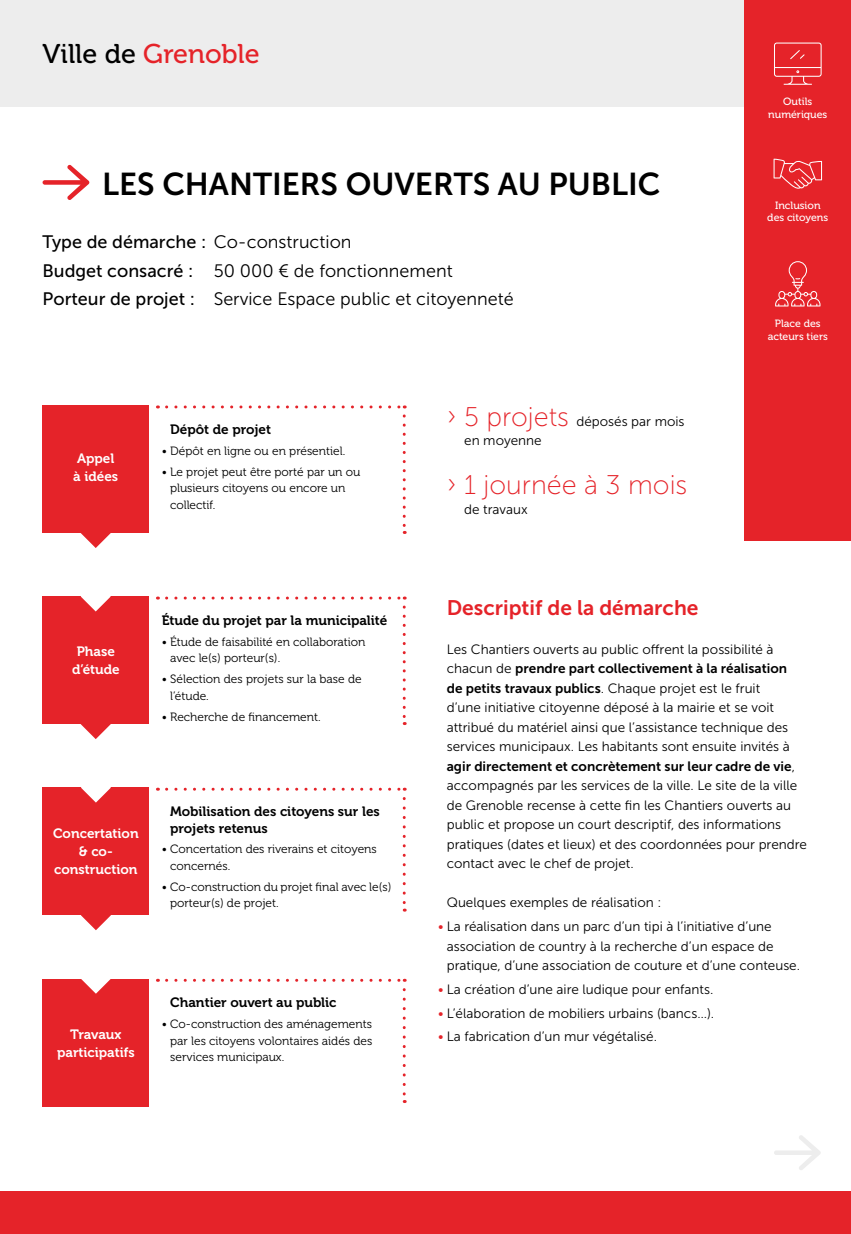
<style>
.page{position:relative;width:851px;height:1234px;background:#fff}
.page>*{position:absolute;margin:0;border:0;box-sizing:border-box;transform-origin:0 0}
.t1{font:31.5px "Museo Sans 700";color:#000}
.t2{font:27px "Museo 500";color:#e52329}
.t3{font:27px "Museo Sans 100";color:#e52329}
.t4{font:21px "Museo Sans 700";color:#e52329}
.t5{font:18px/28.2px "Museo Sans 300";color:#000}
.t6{font:18px "Museo Sans 500";color:#000}
.t7{font:13.5px/19.5px "Museo Sans 300";color:#000}
.t8{font:13.5px/16.2px "Museo 700";color:#000}
.t9{font:13.5px "Museo Sans 700";color:#000}
.t10{font:13.5px/18px "Museo 700";color:#fff;text-align:center}
.t11{font:12px/16.5px "Museo 300";color:#000}
.t12{font:10.5px/12.6px "Museo 500";color:#fff;text-align:center}
.s1{color:#000}
.s2{font-family:"Museo Sans 300"}
.s3{font-family:"Museo Sans 500"}
.s4{font-family:"Museo Sans 100";font-size:27px;color:#e52329}
.s5{font-family:"Museo Sans 700"}
.s6{color:#e52329}
</style>
<div class="page">
<div style="left:43px;top:978px;width:106px;height:128px;background:#e52329"></div>
<svg style="left:166px;top:978px;width:239px;height:3px"></svg>
<svg style="left:402px;top:989px;width:3px;height:113px"></svg>
<svg style="left:81px;top:978px;width:30px;height:15px"></svg>
<div style="left:43px;top:787px;width:106px;height:128px;background:#e52329"></div>
<svg style="left:81px;top:915px;width:30px;height:15px"></svg>
<svg style="left:166px;top:787px;width:239px;height:3px"></svg>
<svg style="left:402px;top:798px;width:3px;height:113px"></svg>
<svg style="left:81px;top:787px;width:30px;height:15px"></svg>
<div style="left:43px;top:596px;width:106px;height:128px;background:#e52329"></div>
<svg style="left:81px;top:724px;width:30px;height:15px"></svg>
<svg style="left:166px;top:596px;width:239px;height:3px"></svg>
<svg style="left:402px;top:607px;width:3px;height:118px"></svg>
<svg style="left:81px;top:596px;width:30px;height:15px"></svg>
<div style="left:0;top:0;width:850px;height:106px;background:#ededed"></div>
<div style="left:744px;top:0;width:106px;height:540px;background:#e52329"></div>
<div style="left:0;top:1191px;width:850px;height:42px;background:#e52329"></div>
<svg style="left:773px;top:159px;width:48px;height:30px"></svg>
<svg style="left:43px;top:165px;width:46px;height:35px"></svg>
<svg style="left:774px;top:1135px;width:46px;height:34px"></svg>
<div style="left:43px;top:405px;width:106px;height:128px;background:#e52329"></div>
<svg style="left:81px;top:533px;width:30px;height:15px"></svg>
<svg style="left:166px;top:405px;width:239px;height:3px"></svg>
<svg style="left:402px;top:416px;width:3px;height:118px"></svg>
<svg style="left:775px;top:261px;width:45px;height:45px"></svg>
<svg style="left:774px;top:43px;width:47px;height:42px"></svg>
<h2 class="t2" style="left:43px;top:39px;width:218px"><span class="s1">Ville de</span> Grenoble</h2>
<h1 class="t1" style="left:102px;top:166px;width:559px">LES CHANTIERS OUVERTS AU PUBLIC</h1>
<h3 class="t6" style="left:43px;top:232px;width:310px">Type de démarche : <span class="s2">Co-construction</span></h3>
<h3 class="t5" style="left:43px;top:256px;width:472px"><span class="s3">Budget consacré :</span> 50 000 € de fonctionnement<br><span class="s3">Porteur de projet :</span> Service Espace public et citoyenneté</h3>
<p class="t10" style="left:73px;top:449px;width:46px;text-align:left">Appel à idées</p>
<p class="t8" style="left:170px;top:421px;width:102px">Dépôt de projet</p>
<p class="t11" style="left:162px;top:442px;width:185px">• Dépôt en ligne ou en présentiel.</p>
<p class="t11" style="left:170px;top:463px;width:192px;text-indent:-9px">• Le projet peut être porté par un ou plusieurs citoyens ou encore un collectif.</p>
<p class="t7" style="left:464px;top:411px;width:222px;text-indent:-17px"><span class="s4">› 5 projets</span> déposés par mois en moyenne</p>
<h2 class="t3" style="left:446px;top:470px;width:242px">› 1 journée à 3 mois</h2>
<p class="t7" style="left:464px;top:499px;width:65px">de travaux</p>
<p class="t12" style="left:768px;top:96px;width:61px">Outils numériques</p>
<p class="t12" style="left:767px;top:199px;width:62px">Inclusion des citoyens</p>
<p class="t12" style="left:767px;top:317px;width:62px">Place des acteurs tiers</p>
<p class="t10" style="left:72px;top:642px;width:49px">Phase d’étude</p>
<p class="t8" style="left:162px;top:612px;width:227px">Étude du projet par la municipalité</p>
<p class="t11" style="left:170px;top:633px;width:197px;text-indent:-9px">• Étude de faisabilité en collaboration avec le(s) porteur(s).</p>
<p class="t11" style="left:170px;top:671px;width:193px;text-indent:-9px">• Sélection des projets sur la base de l’étude.</p>
<p class="t11" style="left:162px;top:708px;width:160px">• Recherche de financement.</p>
<p class="t10" style="left:53px;top:824px;width:87px">Concertation &amp; co&shy;construction</p>
<p class="t8" style="left:170px;top:803px;width:211px">Mobilisation des citoyens sur les projets retenus</p>
<p class="t11" style="left:170px;top:841px;width:208px;text-indent:-9px">• Concertation des riverains et citoyens concernés.</p>
<p class="t11" style="left:170px;top:878px;width:223px;text-indent:-9px">• Co-construction du projet final avec le(s) porteur(s) de projet.</p>
<p class="t10" style="left:57px;top:1024px;width:79px">Travaux participatifs</p>
<p class="t8" style="left:170px;top:994px;width:168px">Chantier ouvert au public</p>
<p class="t11" style="left:170px;top:1015px;width:204px;text-align:justify;text-indent:-9px">• Co-construction des aménagements par les citoyens volontaires aidés des services municipaux.</p>
<h3 class="t4" style="left:446px;top:595px;width:253px">Descriptif de la démarche</h3>
<p class="t7" style="left:446px;top:639px;width:328px">Les Chantiers ouverts au public offrent la possibilité à</p>
<p class="t9" style="left:446px;top:661px;width:342px"><span class="s2">chacun de</span> prendre part collectivement à la réalisation</p>
<p class="t7" style="left:446px;top:678px;width:344px"><span class="s5">de petits travaux publics</span>. Chaque projet est le fruit d’une initiative citoyenne déposé à la mairie et se voit attribué du matériel ainsi que l’assistance technique des services municipaux. Les habitants sont ensuite invités à</p>
<p class="t9" style="left:446px;top:758px;width:349px">agir directement et concrètement sur leur cadre de vie<span class="s2">,</span></p>
<p class="t7" style="left:446px;top:775px;width:361px">accompagnés par les services de la ville. Le site de la ville de Grenoble recense à cette fin les Chantiers ouverts au public et propose un court descriptif, des informations pratiques (dates et lieux) et des coordonnées pour prendre contact avec le chef de projet.</p>
<p class="t7" style="left:446px;top:892px;width:216px">Quelques exemples de réalisation :</p>
<p class="t7" style="left:446px;top:916px;width:355px;text-indent:-9px"><span class="s6">•</span> La réalisation dans un parc d’un tipi à l’initiative d’une association de country à la recherche d’un espace de pratique, d’une association de couture et d’une conteuse.</p>
<p class="t7" style="left:438px;top:979px;width:276px"><span class="s6">•</span> La création d’une aire ludique pour enfants.</p>
<p class="t7" style="left:438px;top:1003px;width:277px"><span class="s6">•</span> L’élaboration de mobiliers urbains (bancs…).</p>
<p class="t7" style="left:438px;top:1026px;width:220px"><span class="s6">•</span> La fabrication d’un mur végétalisé.</p>
</div>
